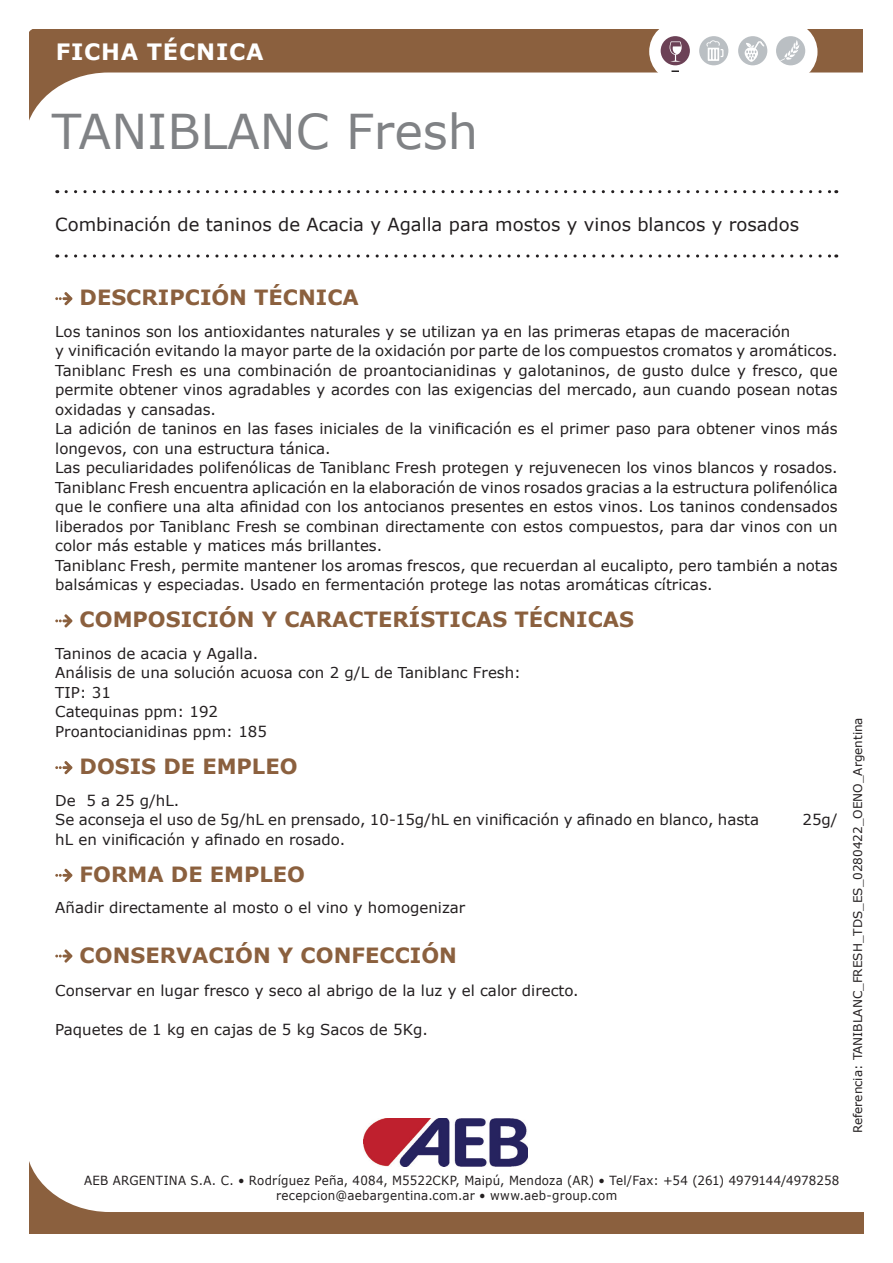
<style>
.page{position:relative;width:893px;height:1263px;background:#fff}
.page>*{position:absolute;margin:0;border:0;box-sizing:border-box;transform-origin:0 0}
.t1{font:48px "Verdana";color:#808285}
.t2{font:700 22.5px "Verdana";letter-spacing:.035em;color:#fff}
.t3{font:700 21px "Verdana";color:#8b603e}
.t4{font:18px "Verdana";color:#231f20}
.t5{font:15px/19.5px "Verdana";color:#231f20}
.t6{font:12.6px/15.1px "Verdana";letter-spacing:.02em;color:#231f20;scale:.94 1}
.t7{font:12px "Verdana";color:#231f20}
</style>
<div class="page">
<svg style="left:30px;top:1164px;width:834px;height:69px"></svg>
<svg style="left:66px;top:190px;width:771px;height:3px"></svg>
<svg style="left:66px;top:254px;width:771px;height:4px"></svg>
<svg style="left:29px;top:30px;width:834px;height:91px"></svg>
<svg style="left:649px;top:21px;width:167px;height:61px"></svg>
<div style="left:650px;top:22px;width:167px;height:60px;background:#fff;border-radius:30px"></div>
<svg style="left:671px;top:70px;width:8px;height:2px"></svg>
<div style="left:776px;top:36px;width:29px;height:29px;background:#babfc3;border-radius:50%"></div>
<svg style="left:780px;top:40px;width:20px;height:21px"></svg>
<div style="left:738px;top:36px;width:29px;height:29px;background:#babfc3;border-radius:50%"></div>
<div style="left:661px;top:36px;width:29px;height:29px;background:#6c4156;border-radius:50%"></div>
<div style="left:699px;top:36px;width:29px;height:29px;background:#babfc3;border-radius:50%"></div>
<svg style="left:706px;top:40px;width:17px;height:21px"></svg>
<svg style="left:670px;top:41px;width:12px;height:21px"></svg>
<svg style="left:745px;top:41px;width:20px;height:21px"></svg>
<svg style="left:55px;top:292px;width:17px;height:13px"></svg>
<svg style="left:55px;top:614px;width:17px;height:13px"></svg>
<svg style="left:55px;top:761px;width:17px;height:13px"></svg>
<svg style="left:55px;top:869px;width:17px;height:13px"></svg>
<svg style="left:55px;top:949px;width:17px;height:13px"></svg>
<img style="left:363px;top:1118px;width:165px;height:48px">
<h2 class="t2" style="left:56px;top:36px;width:209px">FICHA TÉCNICA</h2>
<h1 class="t1" style="left:52px;top:99px;width:428px">TANIBLANC Fresh</h1>
<p class="t4" style="left:55px;top:212px;width:745px">Combinación de taninos de Acacia y Agalla para mostos y vinos blancos y rosados</p>
<h3 class="t3" style="left:80px;top:283px;width:281px">DESCRIPCIÓN TÉCNICA</h3>
<p class="t5" style="left:55px;top:321px;width:784px">Los taninos son los antioxidantes naturales y se utilizan ya en las primeras etapas de maceración<br>y vinificación evitando la mayor parte de la oxidación por parte de los compuestos cromatos y aromáticos.<br>Taniblanc Fresh es una combinación de proantocianidinas y galotaninos, de gusto dulce y fresco, que permite obtener vinos agradables y acordes con las exigencias del mercado, aun cuando posean notas oxidadas y cansadas.<br>La adición de taninos en las fases iniciales de la vinificación es el primer paso para obtener vinos más longevos, con una estructura tánica.<br>Las peculiaridades polifenólicas de Taniblanc Fresh protegen y rejuvenecen los vinos blancos y rosados.<br>Taniblanc Fresh encuentra aplicación en la elaboración de vinos rosados gracias a la estructura polifenólica que le confiere una alta afinidad con los antocianos presentes en estos vinos. Los taninos condensados liberados por Taniblanc Fresh se combinan directamente con estos compuestos, para dar vinos con un color más estable y matices más brillantes.<br>Taniblanc Fresh, permite mantener los aromas frescos, que recuerdan al eucalipto, pero también a notas balsámicas y especiadas. Usado en fermentación protege las notas aromáticas cítricas.</p>
<h3 class="t3" style="left:80px;top:605px;width:556px">COMPOSICIÓN Y CARACTERÍSTICAS TÉCNICAS</h3>
<p class="t5" style="left:55px;top:644px;width:467px">Taninos de acacia y Agalla.<br>Análisis de una solución acuosa con 2 g/L de Taniblanc Fresh:<br>TIP: 31<br>Catequinas ppm: 192<br>Proantocianidinas ppm: 185</p>
<h3 class="t3" style="left:80px;top:752px;width:219px">DOSIS DE EMPLEO</h3>
<p class="t5" style="left:55px;top:790px;width:705px">De 5 a 25 g/hL.<br>Se aconseja el uso de 5g/hL en prensado, 10-15g/hL en vinificación y afinado en blanco, hasta</p>
<p class="t5" style="left:802px;top:810px;width:37px">25g/</p>
<p class="t5" style="left:55px;top:829px;width:291px">hL en vinificación y afinado en rosado.</p>
<h3 class="t3" style="left:80px;top:859px;width:227px">FORMA DE EMPLEO</h3>
<p class="t5" style="left:55px;top:898px;width:412px">Añadir directamente al mosto o el vino y homogenizar</p>
<h3 class="t3" style="left:80px;top:940px;width:379px">CONSERVACIÓN Y CONFECCIÓN</h3>
<p class="t5" style="left:55px;top:980px;width:525px">Conservar en lugar fresco y seco al abrigo de la luz y el calor directo.</p>
<p class="t5" style="left:55px;top:1019px;width:374px">Paquetes de 1 kg en cajas de 5 kg Sacos de 5Kg.</p>
<p class="t7" style="left:850px;top:1133px;width:417px;rotate:-90deg">Referencia: TANIBLANC_FRESH_TDS_ES_0280422_OENO_Argentina</p>
<p class="t6" style="left:276px;top:1172px;width:601px;text-indent:-192px">AEB ARGENTINA S.A. C. • Rodríguez Peña, 4084, M5522CKP, Maipú, Mendoza (AR) • Tel/Fax: +54 (261) 4979144/4978258 recepcion@aebargentina.com.ar • www.aeb-group.com</p>
</div>
